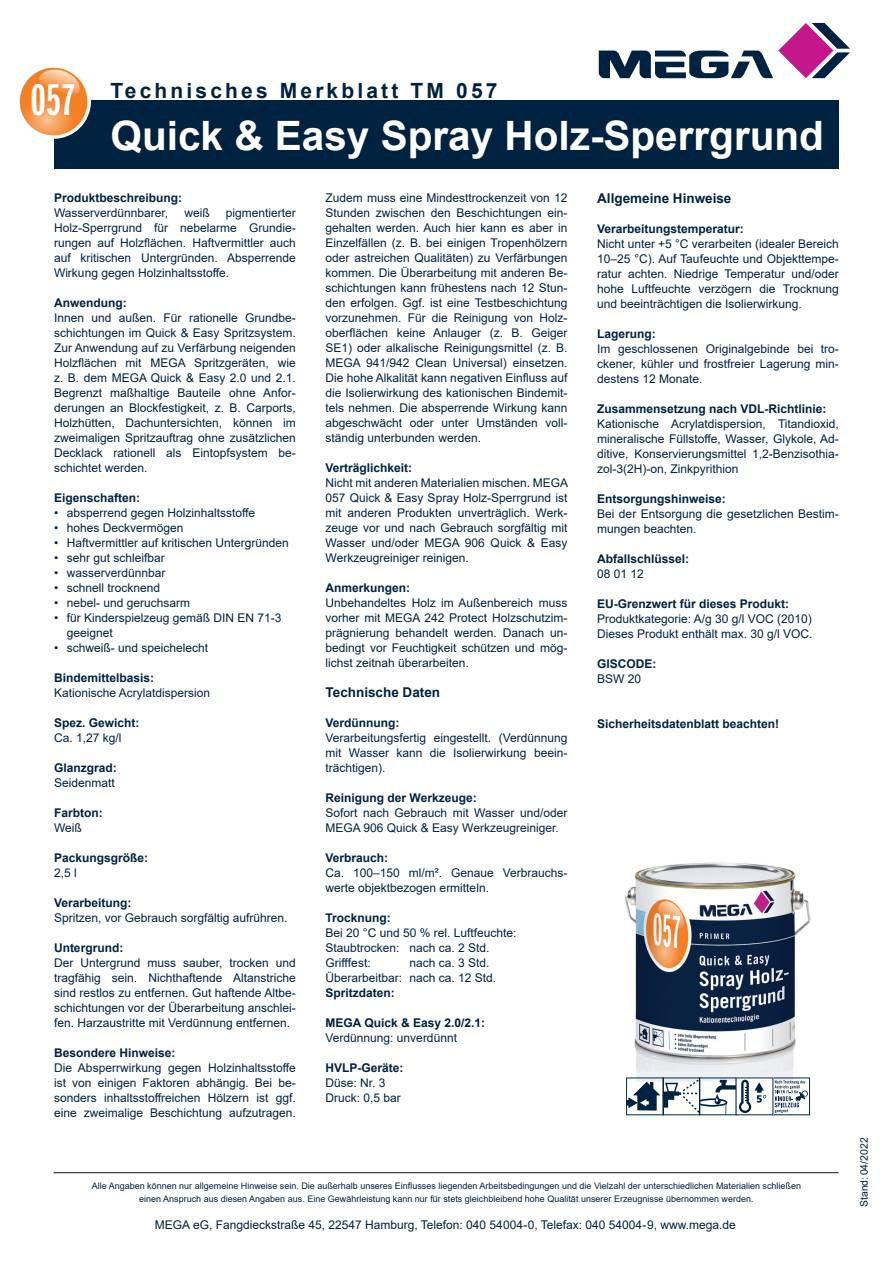
<style>
.page{position:relative;width:893px;height:1263px;background:#fff}
.page>*{position:absolute;margin:0;border:0;box-sizing:border-box;transform-origin:0 0}
.t1{font:46.2px "ITC Franklin Gothic Std Dm X Cp";color:#fff}
.t2{font:700 40.5px "Arial";color:#fff}
.t3{font:700 21px "Arial";letter-spacing:.15em;color:#002241}
.t4{font:700 13.5px "Arial";color:#002241}
.t5{font:12px/15px "Arial";color:#002241;text-align:justify}
.t6{font:700 12px "Arial";color:#002241}
.t7{font:10.5px "Arial";color:#002241}
.t8{font:9px/13.5px "Arial";color:#002241;text-align:center}
</style>
<div class="page">
<div style="left:54px;top:101px;width:784px;height:68px;background:#002241"></div>
<svg style="left:16px;top:64px;width:75px;height:75px"></svg>
<svg style="left:20px;top:68px;width:66px;height:67px"></svg>
<svg style="left:599px;top:23px;width:251px;height:55px"></svg>
<hr style="left:54px;top:1172px;width:784px;height:1px;background:#231f20">
<img style="left:624px;top:862px;width:187px;height:220px">
<svg style="left:626px;top:1077px;width:184px;height:38px"></svg>
<h1 class="t1" style="left:31px;top:75px;width:46px">057</h1>
<p class="t3" style="left:111px;top:76px;width:388px">Technisches Merkblatt TM 057</p>
<p class="t2" style="left:111px;top:107px;width:715px">Quick &amp; Easy Spray Holz-Sperrgrund</p>
<p class="t6" style="left:54px;top:189px;width:130px">Produktbeschreibung:</p>
<p class="t5" style="left:54px;top:205px;width:116px">Wasserverdünnbarer,</p>
<p class="t5" style="left:184px;top:205px;width:27px">weiß</p>
<p class="t5" style="left:54px;top:205px;width:243px;text-indent:172px">pigmentierter Holz-Sperrgrund für nebelarme Grundie&shy;rungen auf Holzflächen. Haftvermittler auch auf kritischen Untergründen. Absperrende Wirkung gegen Holzinhaltsstoffe.</p>
<p class="t6" style="left:54px;top:294px;width:74px">Anwendung:</p>
<p class="t5" style="left:54px;top:310px;width:243px">Innen und außen. Für rationelle Grundbe&shy;schichtungen im Quick &amp; Easy Spritzsystem.<br>Zur Anwendung auf zu Verfärbung neigenden Holzflächen mit MEGA Spritzgeräten, wie z. B. dem MEGA Quick &amp; Easy 2.0 und 2.1.<br>Begrenzt maßhaltige Bauteile ohne Anfor&shy;derungen an Blockfestigkeit, z. B. Carports, Holzhütten, Dachuntersichten, können im zweimaligen Spritzauftrag ohne zusätzlichen Decklack rationell als Eintopfsystem be&shy;schichtet werden.</p>
<p class="t6" style="left:54px;top:489px;width:88px">Eigenschaften:</p>
<p class="t5" style="left:54px;top:505px;width:203px">• absperrend gegen Holzinhaltsstoffe</p>
<p class="t5" style="left:54px;top:520px;width:131px">• hohes Deckvermögen</p>
<p class="t5" style="left:54px;top:535px;width:236px">• Haftvermittler auf kritischen Untergründen</p>
<p class="t5" style="left:54px;top:550px;width:112px">• sehr gut schleifbar</p>
<p class="t5" style="left:54px;top:565px;width:113px">• wasserverdünnbar</p>
<p class="t5" style="left:54px;top:580px;width:108px">• schnell trocknend</p>
<p class="t5" style="left:54px;top:595px;width:138px">• nebel- und geruchsarm</p>
<p class="t5" style="left:54px;top:610px;width:229px">• für Kinderspielzeug gemäß DIN EN 71-3</p>
<p class="t5" style="left:67px;top:625px;width:48px">geeignet</p>
<p class="t5" style="left:54px;top:640px;width:156px">• schweiß- und speichelecht</p>
<p class="t6" style="left:54px;top:669px;width:102px">Bindemittelbasis:</p>
<p class="t5" style="left:54px;top:685px;width:158px">Kationische Acrylatdispersion</p>
<p class="t6" style="left:54px;top:714px;width:87px">Spez. Gewicht:</p>
<p class="t5" style="left:54px;top:730px;width:69px">Ca. 1,27 kg/l</p>
<p class="t6" style="left:54px;top:759px;width:64px">Glanzgrad:</p>
<p class="t5" style="left:54px;top:775px;width:62px">Seidenmatt</p>
<p class="t6" style="left:54px;top:804px;width:50px">Farbton:</p>
<p class="t5" style="left:54px;top:820px;width:29px">Weiß</p>
<p class="t6" style="left:54px;top:849px;width:96px">Packungsgröße:</p>
<p class="t5" style="left:54px;top:865px;width:24px">2,5 l</p>
<p class="t6" style="left:54px;top:894px;width:79px">Verarbeitung:</p>
<p class="t5" style="left:54px;top:910px;width:235px">Spritzen, vor Gebrauch sorgfältig aufrühren.</p>
<p class="t6" style="left:54px;top:939px;width:71px">Untergrund:</p>
<p class="t5" style="left:54px;top:955px;width:243px">Der Untergrund muss sauber, trocken und tragfähig sein. Nichthaftende Altanstriche sind restlos zu entfernen. Gut haftende Altbe&shy;schichtungen vor der Überarbeitung anschlei&shy;fen. Harzaustritte mit Verdünnung entfernen.</p>
<p class="t6" style="left:54px;top:1044px;width:123px">Besondere Hinweise:</p>
<p class="t5" style="left:54px;top:1060px;width:243px">Die Absperrwirkung gegen Holzinhaltsstoffe ist von einigen Faktoren abhängig. Bei be&shy;sonders inhaltsstoffreichen Hölzern ist ggf. eine zweimalige Beschichtung aufzutragen.</p>
<p class="t5" style="left:326px;top:190px;width:243px">Zudem muss eine Mindesttrockenzeit von 12<br>Stunden zwischen den Beschichtungen ein&shy;gehalten werden. Auch hier kann es aber in Einzelfällen (z. B. bei einigen Tropenhölzern oder astreichen Qualitäten) zu Verfärbungen kommen. Die Überarbeitung mit anderen Be&shy;schichtungen kann frühestens nach 12 Stun&shy;den erfolgen. Ggf. ist eine Testbeschichtung vorzunehmen. Für die Reinigung von Holz&shy;oberflächen keine Anlauger (z. B. Geiger SE1) oder alkalische Reinigungsmittel (z. B.<br>MEGA 941/942 Clean Universal) einsetzen.<br>Die hohe Alkalität kann negativen Einfluss auf die Isolierwirkung des kationischen Bindemit&shy;tels nehmen. Die absperrende Wirkung kann abgeschwächt oder unter Umständen voll&shy;ständig unterbunden werden.</p>
<p class="t6" style="left:326px;top:459px;width:88px">Verträglichkeit:</p>
<p class="t5" style="left:326px;top:475px;width:244px">Nicht mit anderen Materialien mischen. MEGA 057 Quick &amp; Easy Spray Holz-Sperrgrund ist mit anderen Produkten unverträglich. Werk&shy;zeuge vor und nach Gebrauch sorgfältig mit Wasser und/oder MEGA 906 Quick &amp; Easy Werkzeugreiniger reinigen.</p>
<p class="t6" style="left:326px;top:579px;width:86px">Anmerkungen:</p>
<p class="t5" style="left:326px;top:595px;width:243px">Unbehandeltes Holz im Außenbereich muss vorher mit MEGA 242 Protect Holzschutzim&shy;prägnierung behandelt werden. Danach un&shy;bedingt vor Feuchtigkeit schützen und mög&shy;lichst zeitnah überarbeiten.</p>
<p class="t4" style="left:326px;top:683px;width:116px">Technische Daten</p>
<p class="t6" style="left:326px;top:714px;width:76px">Verdünnung:</p>
<p class="t5" style="left:326px;top:730px;width:243px">Verarbeitungsfertig eingestellt. (Verdünnung mit Wasser kann die Isolierwirkung beein&shy;trächtigen).</p>
<p class="t6" style="left:326px;top:789px;width:153px">Reinigung der Werkzeuge:</p>
<p class="t5" style="left:326px;top:805px;width:243px">Sofort nach Gebrauch mit Wasser und/oder<br>MEGA 906 Quick &amp; Easy Werkzeugreiniger.</p>
<p class="t6" style="left:326px;top:849px;width:64px">Verbrauch:</p>
<p class="t5" style="left:326px;top:865px;width:243px">Ca. 100–150 ml/m². Genaue Verbrauchs&shy;werte objektbezogen ermitteln.</p>
<p class="t6" style="left:326px;top:909px;width:67px">Trocknung:</p>
<p class="t5" style="left:326px;top:925px;width:192px">Bei 20 °C und 50 % rel. Luftfeuchte:</p>
<p class="t5" style="left:326px;top:940px;width:166px">Staubtrocken: nach ca. 2 Std.</p>
<p class="t5" style="left:326px;top:955px;width:47px">Grifffest:</p>
<p class="t5" style="left:410px;top:955px;width:82px">nach ca. 3 Std.</p>
<p class="t5" style="left:326px;top:970px;width:172px">Überarbeitbar: nach ca. 12 Std.</p>
<p class="t6" style="left:326px;top:984px;width:71px">Spritzdaten:</p>
<p class="t6" style="left:326px;top:1014px;width:161px">MEGA Quick &amp; Easy 2.0/2.1:</p>
<p class="t5" style="left:326px;top:1030px;width:133px">Verdünnung: unverdünnt</p>
<p class="t6" style="left:326px;top:1059px;width:80px">HVLP-Geräte:</p>
<p class="t5" style="left:326px;top:1075px;width:62px">Düse: Nr. 3</p>
<p class="t5" style="left:326px;top:1090px;width:77px">Druck: 0,5 bar</p>
<p class="t4" style="left:597px;top:189px;width:136px">Allgemeine Hinweise</p>
<p class="t6" style="left:597px;top:220px;width:148px">Verarbeitungstemperatur:</p>
<p class="t5" style="left:597px;top:236px;width:243px">Nicht unter +5 °C verarbeiten (idealer Bereich 10–25 °C). Auf Taufeuchte und Objekttempe&shy;ratur achten. Niedrige Temperatur und/oder hohe Luftfeuchte verzögern die Trocknung und beeinträchtigen die Isolierwirkung.</p>
<p class="t6" style="left:597px;top:325px;width:60px">Lagerung:</p>
<p class="t5" style="left:597px;top:341px;width:243px">Im geschlossenen Originalgebinde bei tro&shy;ckener, kühler und frostfreier Lagerung min&shy;destens 12 Monate.</p>
<p class="t6" style="left:597px;top:400px;width:231px">Zusammensetzung nach VDL-Richtlinie:</p>
<p class="t5" style="left:597px;top:416px;width:243px">Kationische Acrylatdispersion, Titandioxid, mineralische Füllstoffe, Wasser, Glykole, Ad&shy;ditive, Konservierungsmittel 1,2-Benzisothia&shy;zol-3(2H)-on, Zinkpyrithion</p>
<p class="t6" style="left:597px;top:490px;width:130px">Entsorgungshinweise:</p>
<p class="t5" style="left:597px;top:506px;width:243px">Bei der Entsorgung die gesetzlichen Bestim&shy;mungen beachten.</p>
<p class="t6" style="left:597px;top:550px;width:94px">Abfallschlüssel:</p>
<p class="t5" style="left:597px;top:566px;width:48px">08 01 12</p>
<p class="t6" style="left:597px;top:595px;width:194px">EU-Grenzwert für dieses Produkt:</p>
<p class="t5" style="left:597px;top:611px;width:216px">Produktkategorie: A/g 30 g/l VOC (2010)</p>
<p class="t5" style="left:597px;top:626px;width:217px">Dieses Produkt enthält max. 30 g/l VOC.</p>
<p class="t6" style="left:597px;top:655px;width:61px">GISCODE:</p>
<p class="t5" style="left:597px;top:671px;width:46px">BSW 20</p>
<p class="t6" style="left:597px;top:715px;width:184px">Sicherheitsdatenblatt beachten!</p>
<p class="t8" style="left:92px;top:1179px;width:711px">Alle Angaben können nur allgemeine Hinweise sein. Die außerhalb unseres Einflusses liegenden Arbeitsbedingungen und die Vielzahl der unterschiedlichen Materialien schließen einen Anspruch aus diesen Angaben aus. Eine Gewährleistung kann nur für stets gleichbleibend hohe Qualität unserer Erzeugnisse übernommen werden.</p>
<p class="t5" style="left:155px;top:1217px;width:582px">MEGA eG, Fangdieckstraße 45, 22547 Hamburg, Telefon: 040 54004-0, Telefax: 040 54004-9, www.mega.de</p>
<p class="t7" style="left:857px;top:1207px;width:71px;rotate:-90deg">Stand:04/2022</p>
</div>
